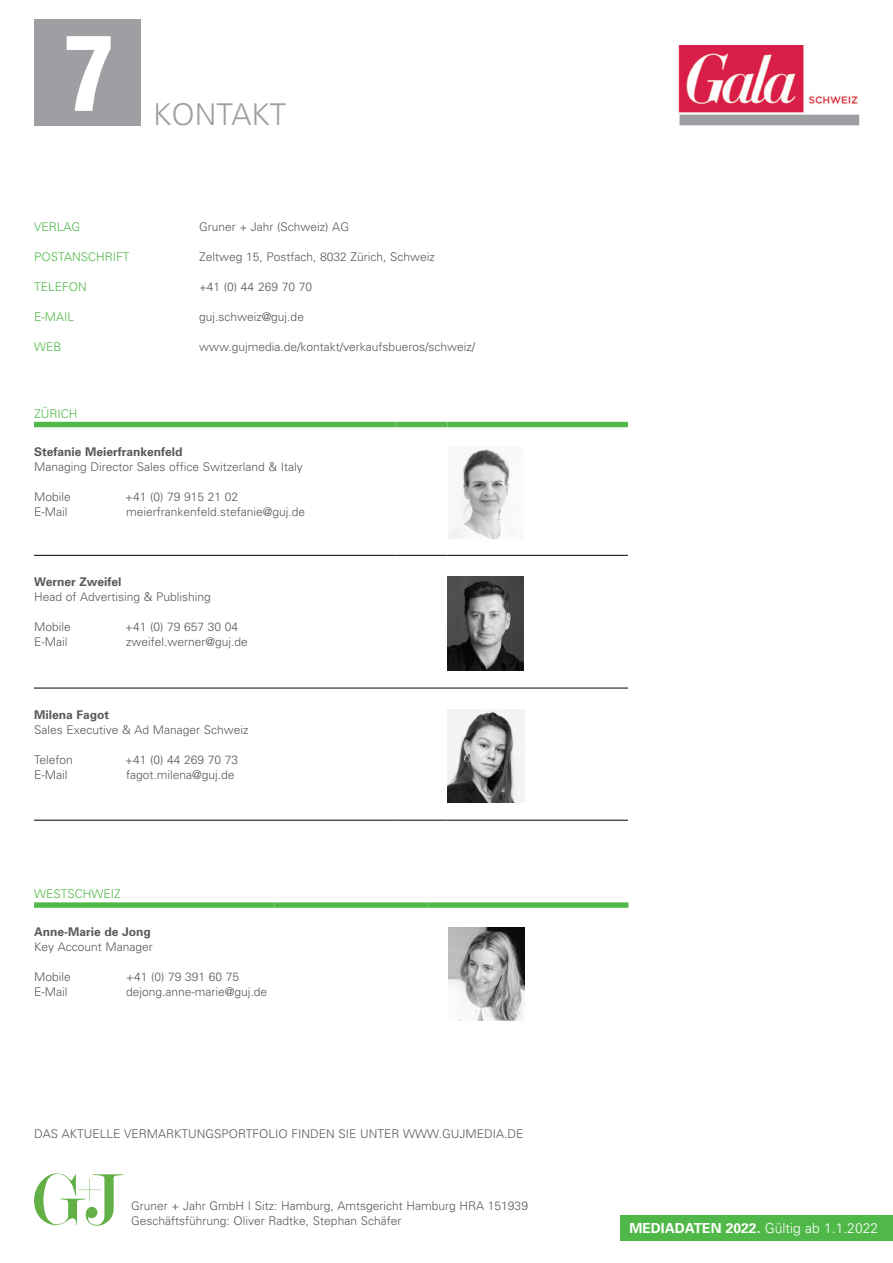
<style>
.page{position:relative;width:893px;height:1263px;background:#fff}
.page>*{position:absolute;margin:0;border:0;box-sizing:border-box;transform-origin:0 0}
.t1{font:900 condensed 101.85px "Helvetica";color:#fff}
.t2{font:300 30px "Univers";color:#9d9fa2}
.t3{font:300 13.8px "Univers";color:#fff}
.t4{font:300 12px/15px "Univers";color:#58595b}
.t5{font:700 12px "Univers";color:#58595b}
.t6{font:300 12px "Univers";color:#50b848}
.s1{font-weight:700}
</style>
<div class="page">
<div style="left:621px;top:1215px;width:272px;height:25px;background:#50b848"></div>
<div style="left:34px;top:902px;width:241px;height:6px;background:#50b848"></div>
<div style="left:275px;top:902px;width:153px;height:6px;background:#50b848"></div>
<div style="left:428px;top:902px;width:200px;height:6px;background:#50b848"></div>
<hr style="left:34px;top:555px;width:362px;height:1px;background:#000">
<hr style="left:396px;top:555px;width:52px;height:1px;background:#000">
<hr style="left:448px;top:555px;width:180px;height:1px;background:#000">
<hr style="left:34px;top:688px;width:362px;height:1px;background:#000">
<hr style="left:396px;top:688px;width:52px;height:1px;background:#000">
<hr style="left:448px;top:688px;width:180px;height:1px;background:#000">
<hr style="left:34px;top:820px;width:362px;height:1px;background:#000">
<hr style="left:396px;top:820px;width:52px;height:1px;background:#000">
<hr style="left:448px;top:820px;width:180px;height:1px;background:#000">
<div style="left:34px;top:422px;width:362px;height:5px;background:#50b848"></div>
<div style="left:396px;top:422px;width:52px;height:5px;background:#50b848"></div>
<div style="left:448px;top:422px;width:180px;height:5px;background:#50b848"></div>
<img style="left:448px;top:449px;width:62px;height:90px">
<img style="left:447px;top:577px;width:77px;height:93px">
<img style="left:448px;top:709px;width:76px;height:94px">
<svg style="left:34px;top:1173px;width:90px;height:53px"></svg>
<div style="left:34px;top:19px;width:106px;height:106px;background:#9d9fa2"></div>
<img style="left:678px;top:46px;width:180px;height:68px">
<div style="left:679px;top:115px;width:180px;height:10px;background:#9d9fa2"></div>
<img style="left:448px;top:927px;width:77px;height:94px">
<h1 class="t1" style="left:64px;top:10px;width:52px">7</h1>
<h2 class="t2" style="left:153px;top:97px;width:135px">KONTAKT</h2>
<p class="t6" style="left:34px;top:219px;width:48px">VERLAG</p>
<p class="t4" style="left:199px;top:219px;width:151px">Gruner + Jahr (Schweiz) AG</p>
<p class="t6" style="left:34px;top:249px;width:97px">POSTANSCHRIFT</p>
<p class="t4" style="left:199px;top:249px;width:237px">Zeltweg 15, Postfach, 8032 Zürich, Schweiz</p>
<p class="t6" style="left:34px;top:279px;width:54px">TELEFON</p>
<p class="t4" style="left:199px;top:279px;width:115px">+41 (0) 44 269 70 70</p>
<p class="t6" style="left:34px;top:309px;width:42px">E-MAIL</p>
<p class="t4" style="left:199px;top:309px;width:106px">guj.schweiz@guj.de</p>
<p class="t6" style="left:34px;top:339px;width:29px">WEB</p>
<p class="t4" style="left:199px;top:339px;width:278px">www.gujmedia.de/kontakt/verkaufsbueros/schweiz/</p>
<p class="t6" style="left:34px;top:406px;width:45px">ZÜRICH</p>
<p class="t5" style="left:34px;top:444px;width:150px">Stefanie Meierfrankenfeld</p>
<p class="t4" style="left:34px;top:458px;width:270px">Managing Director Sales office Switzerland &amp; Italy</p>
<p class="t4" style="left:34px;top:488px;width:38px">Mobile</p>
<p class="t4" style="left:125px;top:488px;width:115px">+41 (0) 79 915 21 02</p>
<p class="t4" style="left:34px;top:503px;width:35px">E-Mail</p>
<p class="t4" style="left:126px;top:503px;width:180px">meierfrankenfeld.stefanie@guj.de</p>
<p class="t5" style="left:34px;top:574px;width:89px">Werner Zweifel</p>
<p class="t4" style="left:34px;top:589px;width:178px">Head of Advertising &amp; Publishing</p>
<p class="t4" style="left:34px;top:619px;width:38px">Mobile</p>
<p class="t4" style="left:125px;top:619px;width:115px">+41 (0) 79 657 30 04</p>
<p class="t4" style="left:34px;top:634px;width:35px">E-Mail</p>
<p class="t4" style="left:126px;top:634px;width:123px">zweifel.werner@guj.de</p>
<p class="t5" style="left:34px;top:707px;width:77px">Milena Fagot</p>
<p class="t4" style="left:34px;top:722px;width:216px">Sales Executive &amp; Ad Manager Schweiz</p>
<p class="t4" style="left:34px;top:752px;width:40px">Telefon</p>
<p class="t4" style="left:125px;top:752px;width:115px">+41 (0) 44 269 70 73</p>
<p class="t4" style="left:34px;top:767px;width:35px">E-Mail</p>
<p class="t4" style="left:126px;top:767px;width:110px">fagot.milena@guj.de</p>
<p class="t6" style="left:34px;top:887px;width:88px">WESTSCHWEIZ</p>
<p class="t5" style="left:34px;top:924px;width:118px">Anne-Marie de Jong</p>
<p class="t4" style="left:34px;top:939px;width:120px">Key Account Manager</p>
<p class="t4" style="left:34px;top:969px;width:38px">Mobile</p>
<p class="t4" style="left:126px;top:969px;width:115px">+41 (0) 79 391 60 75</p>
<p class="t4" style="left:34px;top:984px;width:35px">E-Mail</p>
<p class="t4" style="left:126px;top:984px;width:142px">dejong.anne-marie@guj.de</p>
<p class="t4" style="left:34px;top:1126px;width:491px">DAS AKTUELLE VERMARKTUNGSPORTFOLIO FINDEN SIE UNTER WWW.GUJMEDIA.DE</p>
<p class="t4" style="left:131px;top:1198px;width:398px">Gruner + Jahr GmbH I Sitz: Hamburg, Amtsgericht Hamburg HRA 151939<br>Geschäftsführung: Oliver Radtke, Stephan Schäfer</p>
<p class="t3" style="left:629px;top:1219px;width:250px"><span class="s1">MEDIADATEN 2022.</span> Gültig ab 1.1.2022</p>
</div>
